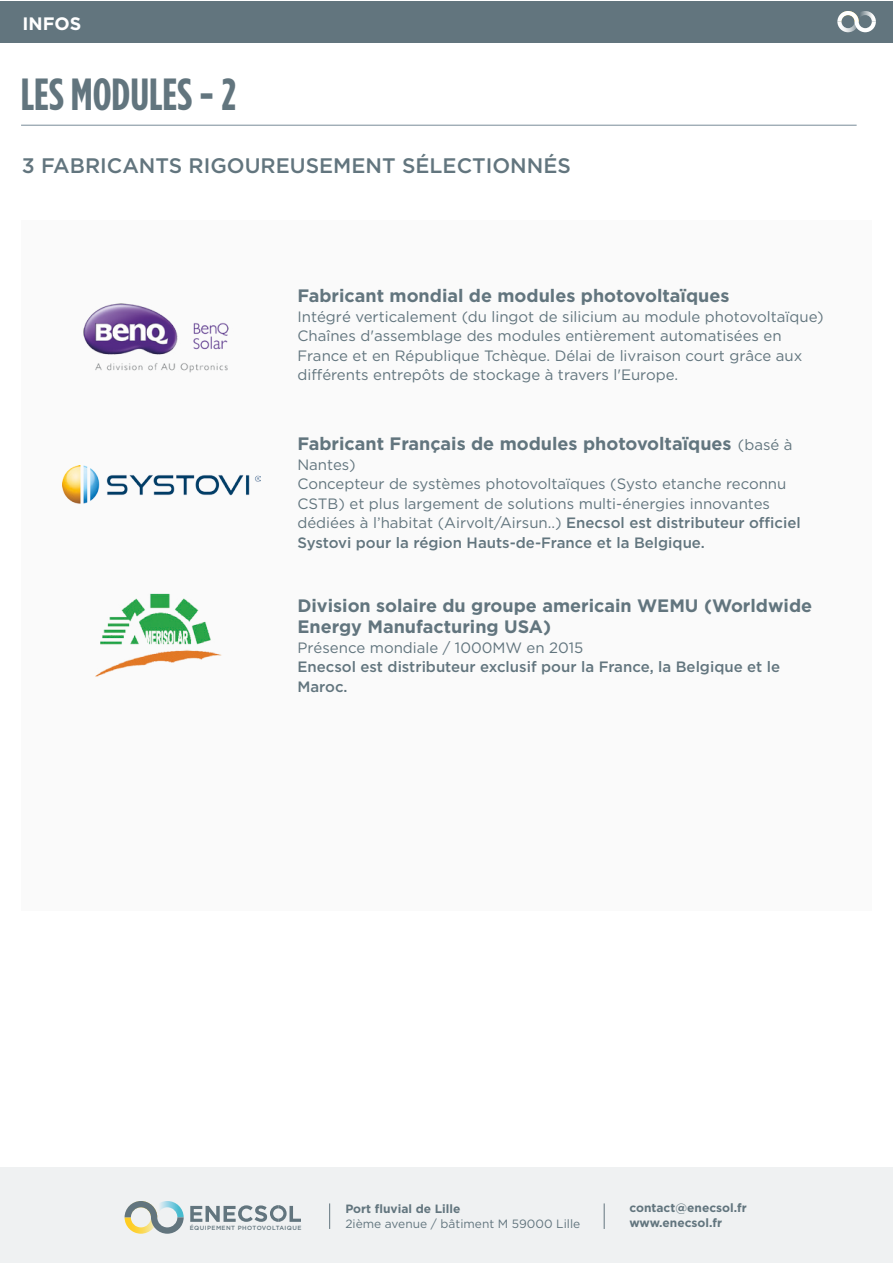
<style>
.page{position:relative;width:893px;height:1263px;background:#fff}
.page>*{position:absolute;margin:0;border:0;box-sizing:border-box;transform-origin:0 0}
.t1{font:700 condensed 45px "Gotham HTF";color:#62757e}
.t2{font:500 21px "Gotham HTF";color:#62757e}
.t3{font:700 18px/21px "Gotham HTF";color:#62757e}
.t4{font:700 18px "Gotham HTF";color:#fff}
.t5{font:15px/19.5px "Gotham HTF";color:#62757e}
.t6{font:500 15px/19.5px "Gotham HTF";color:#62757e}
.t7{font:700 12px/15px "Gotham HTF";color:#62757e}
.t8{font:12px "Gotham HTF";color:#62757e}
.t9{font:500 6px "Gotham HTF";letter-spacing:.07em;color:#62757e}
.s1{font-weight:400;font-size:15px}
.s2{font-weight:500}
</style>
<div class="page">
<div style="left:21px;top:220px;width:851px;height:691px;background:#fafafa"></div>
<img style="left:62px;top:465px;width:198px;height:39px">
<img style="left:95px;top:593px;width:127px;height:84px">
<hr style="left:21px;top:125px;width:836px;height:1px;background:#798c99">
<div style="left:0;top:1168px;width:893px;height:95px;background:#eff1f2"></div>
<svg style="left:125px;top:1201px;width:59px;height:33px"></svg>
<svg style="left:190px;top:1205px;width:111px;height:17px"></svg>
<svg style="left:329px;top:1203px;width:1px;height:26px"></svg>
<svg style="left:604px;top:1203px;width:1px;height:26px"></svg>
<div style="left:0;top:1px;width:893px;height:41px;background:#62757e"></div>
<svg style="left:837px;top:11px;width:39px;height:21px"></svg>
<img style="left:83px;top:303px;width:146px;height:70px">
<p class="t4" style="left:22px;top:13px;width:60px">INFOS</p>
<h1 class="t1" style="left:21px;top:69px;width:217px">LES MODULES - 2</h1>
<h2 class="t2" style="left:22px;top:153px;width:551px">3 FABRICANTS RIGOUREUSEMENT SÉLECTIONNÉS</h2>
<p class="t3" style="left:297px;top:285px;width:433px">Fabricant mondial de modules photovoltaïques</p>
<p class="t5" style="left:297px;top:307px;width:528px">Intégré verticalement (du lingot de silicium au module photovoltaïque)<br>Chaînes d'assemblage des modules entièrement automatisées en France et en République Tchèque. Délai de livraison court grâce aux différents entrepôts de stockage à travers l'Europe.</p>
<p class="t3" style="left:297px;top:433px;width:497px">Fabricant Français de modules photovoltaïques <span class="s1">(basé à</span></p>
<p class="t5" style="left:297px;top:454px;width:505px">Nantes)<br>Concepteur de systèmes photovoltaïques (Systo etanche reconnu CSTB) et plus largement de solutions multi-énergies innovantes dédiées à l’habitat (Airvolt/Airsun..) <span class="s2">Enecsol est distributeur officiel Systovi pour la région Hauts-de-France et la Belgique.</span></p>
<p class="t3" style="left:297px;top:595px;width:516px">Division solaire du groupe americain WEMU (Worldwide<br>Energy Manufacturing USA)</p>
<p class="t5" style="left:297px;top:637px;width:287px">Présence mondiale / 1000MW en 2015</p>
<p class="t6" style="left:297px;top:657px;width:484px">Enecsol est distributeur exclusif pour la France, la Belgique et le<br>Maroc.</p>
<p class="t9" style="left:190px;top:1225px;width:113px">ÉQUIPEMENT PHOTOVOLTAIQUE</p>
<p class="t7" style="left:345px;top:1201px;width:117px">Port fluvial de Lille</p>
<p class="t8" style="left:345px;top:1217px;width:236px">2ième avenue / bâtiment M 59000 Lille</p>
<p class="t7" style="left:629px;top:1199px;width:119px">contact@enecsol.fr www.enecsol.fr</p>
</div>
